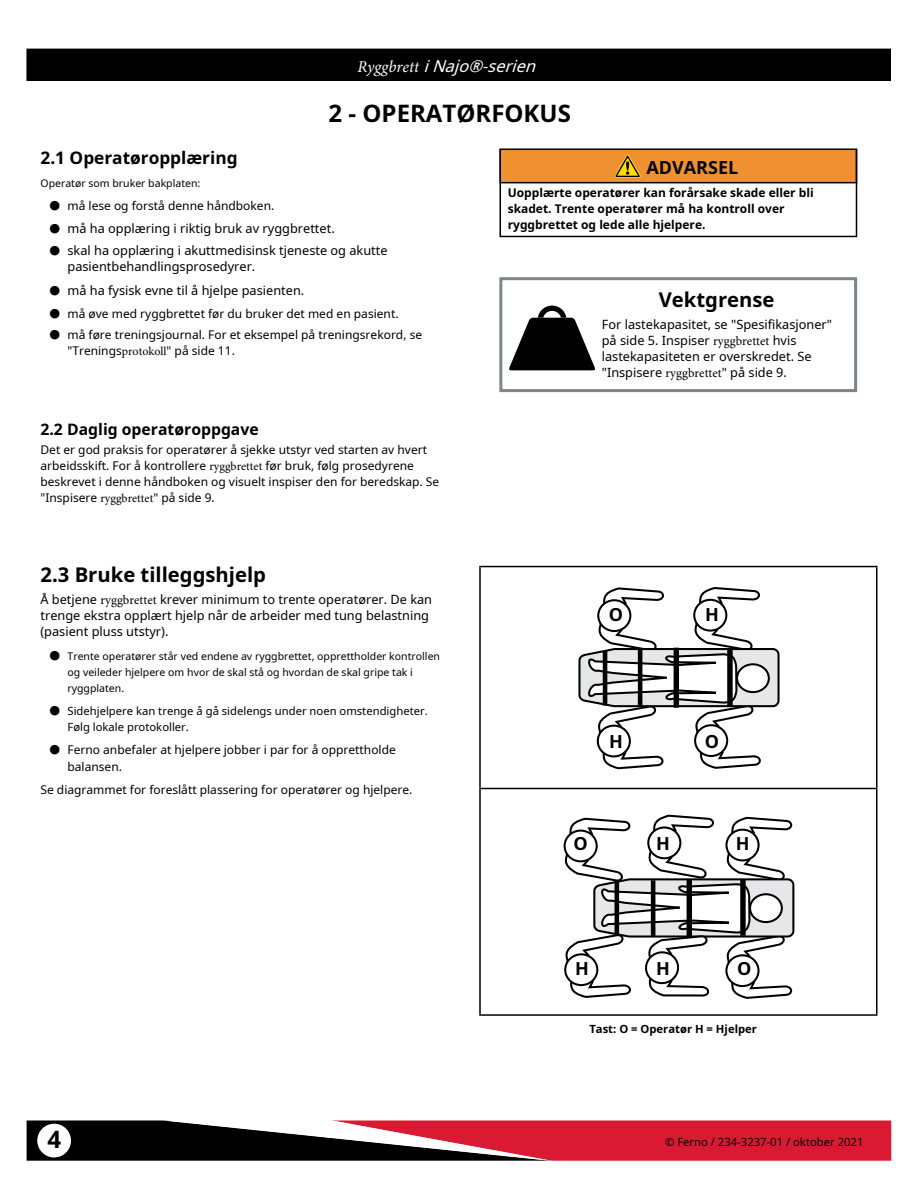
<style>
.page{position:relative;width:918px;height:1188px;background:#fff}
.page>*{position:absolute;margin:0;border:0;box-sizing:border-box;transform-origin:0 0}
.t1{font:700 24px "Noto Sans";color:#000}
.t2{font:700 20.25px "Noto Sans";color:#000}
.t3{font:700 18px "Noto Sans";color:#000}
.t4{font:700 17.25px "Noto Sans";color:#000}
.t5{font:italic 16.5px "Noto Sans";color:#fff}
.t6{font:700 15.75px "Noto Sans";color:#000}
.t7{font:12.75px/16.2px "Noto Sans";color:#000}
.t8{font:12px/16.2px "Noto Sans";color:#000}
.t9{font:700 12px/16.2px "Noto Sans";color:#000}
.t10{font:11.25px/16.2px "Noto Sans";color:#000}
.t11{font:700 11.25px "Noto Sans";color:#000}
.t12{font:10.5px/16.2px "Noto Sans";color:#000}
.s1{font-family:"Minion Pro"}
</style>
<div class="page">
<div style="left:27px;top:49px;width:863px;height:31px;background:#000"></div>
<div style="left:26px;top:49px;width:865px;height:32px;border:2px solid #000"></div>
<svg style="left:27px;top:1120px;width:864px;height:41px;background:#902c39"></svg>
<div style="left:37px;top:1124px;width:34px;height:33px;background:#fff;border-radius:50%"></div>
<div style="left:500px;top:149px;width:356px;height:34px;background:#ef9131"></div>
<div style="left:500px;top:148px;width:357px;height:35px;border:2px solid #000"></div>
<svg style="left:615px;top:155px;width:26px;height:23px"></svg>
<div style="left:500px;top:148px;width:357px;height:89px;border:2px solid #000"></div>
<div style="left:499px;top:277px;width:358px;height:115px;border:3px solid #7c868c"></div>
<svg style="left:509px;top:306px;width:86px;height:64px"></svg>
<hr style="left:479px;top:566px;width:399px;height:1px;background:#000">
<hr style="left:479px;top:567px;width:2px;height:221px;background:#000">
<hr style="left:876px;top:567px;width:2px;height:221px;background:#000">
<hr style="left:479px;top:788px;width:399px;height:1px;background:#000">
<hr style="left:479px;top:789px;width:2px;height:225px;background:#000">
<hr style="left:876px;top:789px;width:2px;height:225px;background:#000">
<hr style="left:479px;top:1014px;width:399px;height:2px;background:#000">
<svg style="left:696px;top:587px;width:64px;height:22px"></svg>
<div style="left:694px;top:600px;width:32px;height:31px;background:#fff;border-radius:50%"></div>
<div style="left:693px;top:599px;width:34px;height:33px;border:2px solid #000;border-radius:50%"></div>
<svg style="left:600px;top:748px;width:64px;height:22px"></svg>
<div style="left:598px;top:726px;width:32px;height:30px;background:#fff;border-radius:50%"></div>
<div style="left:597px;top:725px;width:34px;height:32px;border:2px solid #000;border-radius:50%"></div>
<svg style="left:600px;top:587px;width:64px;height:22px"></svg>
<div style="left:598px;top:600px;width:32px;height:31px;background:#fff;border-radius:50%"></div>
<div style="left:597px;top:599px;width:34px;height:33px;border:2px solid #000;border-radius:50%"></div>
<svg style="left:697px;top:747px;width:64px;height:22px"></svg>
<div style="left:695px;top:725px;width:32px;height:31px;background:#fff;border-radius:50%"></div>
<div style="left:694px;top:724px;width:34px;height:33px;border:2px solid #000;border-radius:50%"></div>
<svg style="left:578px;top:619px;width:202px;height:119px"></svg>
<div style="left:727px;top:649px;width:6px;height:57px;background:#000"></div>
<div style="left:674px;top:648px;width:5px;height:60px;background:#000"></div>
<svg style="left:729px;top:816px;width:64px;height:21px"></svg>
<div style="left:726px;top:830px;width:33px;height:30px;background:#fff;border-radius:50%"></div>
<div style="left:725px;top:829px;width:35px;height:32px;border:2px solid #000;border-radius:50%"></div>
<svg style="left:567px;top:817px;width:64px;height:21px"></svg>
<div style="left:565px;top:831px;width:32px;height:30px;background:#fff;border-radius:50%"></div>
<div style="left:564px;top:830px;width:34px;height:32px;border:2px solid #000;border-radius:50%"></div>
<svg style="left:650px;top:814px;width:64px;height:22px"></svg>
<div style="left:648px;top:828px;width:32px;height:30px;background:#fff;border-radius:50%"></div>
<div style="left:647px;top:826px;width:34px;height:33px;border:2px solid #000;border-radius:50%"></div>
<svg style="left:563px;top:846px;width:232px;height:153px"></svg>
<h3 class="t5" style="left:357px;top:54px;width:186px"><span class="s1">Rygg b r e t t</span> iNajo®-serien</h3>
<h1 class="t1" style="left:329px;top:96px;width:244px">2 - OPERATØRFOKUS</h1>
<h3 class="t4" style="left:40px;top:146px;width:199px">2.1 Operatøropplæring</h3>
<h3 class="t3" style="left:646px;top:154px;width:93px">ADVARSEL</h3>
<p class="t12" style="left:40px;top:175px;width:161px">Operatør som bruker bakplaten:</p>
<p class="t9" style="left:508px;top:184px;width:307px">Uopplærte operatører kan forårsake skade eller bli skadet. Trente operatører må ha kontroll over ryggbrettet og lede alle hjelpere.</p>
<p class="t8" style="left:50px;top:197px;width:226px">● må lese og forstå denne håndboken.</p>
<p class="t7" style="left:50px;top:220px;width:287px">● må ha opplæring i riktig bruk av ryggbrettet.</p>
<p class="t7" style="left:68px;top:242px;width:322px;text-indent:-18px">● skal ha opplæring i akuttmedisinsk tjeneste og akutte pasientbehandlingsprosedyrer.</p>
<p class="t7" style="left:50px;top:282px;width:256px">● må ha fysisk evne til å hjelpe pasienten.</p>
<p class="t8" style="left:50px;top:305px;width:351px">● må øve med ryggbrettet før du bruker det med en pasient.</p>
<p class="t8" style="left:68px;top:327px;width:356px;text-indent:-18px">● må føre treningsjournal. For et eksempel på treningsrekord, se "Trenings<span class="s1">protokoll</span>" på side 11.</p>
<h2 class="t2" style="left:659px;top:285px;width:117px">Vektgrense</h2>
<p class="t7" style="left:602px;top:316px;width:232px">For lastekapasitet, se "Spesifikasjoner" på side 5. Inspiser <span class="s1">ryggbrettet</span> hvis lastekapasiteten er overskredet. Se "Inspisere <span class="s1">ryggbrettet</span>" på side 9.</p>
<h3 class="t6" style="left:40px;top:418px;width:220px">2.2 Daglig operatøroppgave</h3>
<p class="t8" style="left:40px;top:441px;width:400px">Det er god praksis for operatører å sjekke utstyr ved starten av hvert arbeidsskift. For å kontrollere <span class="s1">ryggbrettet</span> før bruk, følg prosedyrene beskrevet i denne håndboken og visuelt inspiser den for beredskap. Se "Inspisere <span class="s1">ryggbrettet</span>" på side 9.</p>
<h2 class="t2" style="left:40px;top:560px;width:227px">2.3 Bruke tilleggshjelp</h2>
<p class="t7" style="left:40px;top:591px;width:393px">Å betjene <span class="s1">ryggbrettet</span> krever minimum to trente operatører. De kan trenge ekstra opplært hjelp når de arbeider med tung belastning (pasient pluss utstyr).</p>
<p class="t12" style="left:68px;top:648px;width:374px;text-indent:-18px">● Trente operatører står ved endene av ryggbrettet, opprettholder kontrollen og veileder hjelpere om hvor de skal stå og hvordan de skal gripe tak i ryggplaten.</p>
<p class="t10" style="left:68px;top:703px;width:362px;text-indent:-18px">● Sidehjelpere kan trenge å gå sidelengs under noen omstendigheter.<br>Følg lokale protokoller.</p>
<p class="t8" style="left:49px;top:742px;width:348px">● Ferno anbefaler at hjelpere jobber i par for å opprettholde</p>
<p class="t8" style="left:40px;top:754px;width:373px;line-height:23px;text-indent:27px">balansen.<br>Se diagrammet for foreslått plassering for operatører og hjelpere.</p>
<h3 class="t3" style="left:609px;top:602px;width:16px">O</h3>
<h3 class="t3" style="left:705px;top:602px;width:15px">H</h3>
<h3 class="t3" style="left:609px;top:728px;width:15px">H</h3>
<h3 class="t3" style="left:705px;top:728px;width:16px">O</h3>
<h3 class="t3" style="left:573px;top:831px;width:16px">O</h3>
<h3 class="t3" style="left:656px;top:831px;width:15px">H</h3>
<h3 class="t3" style="left:736px;top:831px;width:15px">H</h3>
<h3 class="t3" style="left:575px;top:956px;width:15px">H</h3>
<h3 class="t3" style="left:656px;top:956px;width:15px">H</h3>
<h3 class="t3" style="left:737px;top:956px;width:16px">O</h3>
<p class="t11" style="left:589px;top:1021px;width:169px">Tast: O = Operatør H = Hjelper</p>
<h1 class="t1" style="left:47px;top:1122px;width:15px">4</h1>
<p class="t10" style="left:665px;top:1133px;width:200px">© Ferno / 234-3237-01 / oktober 2021</p>
</div>
